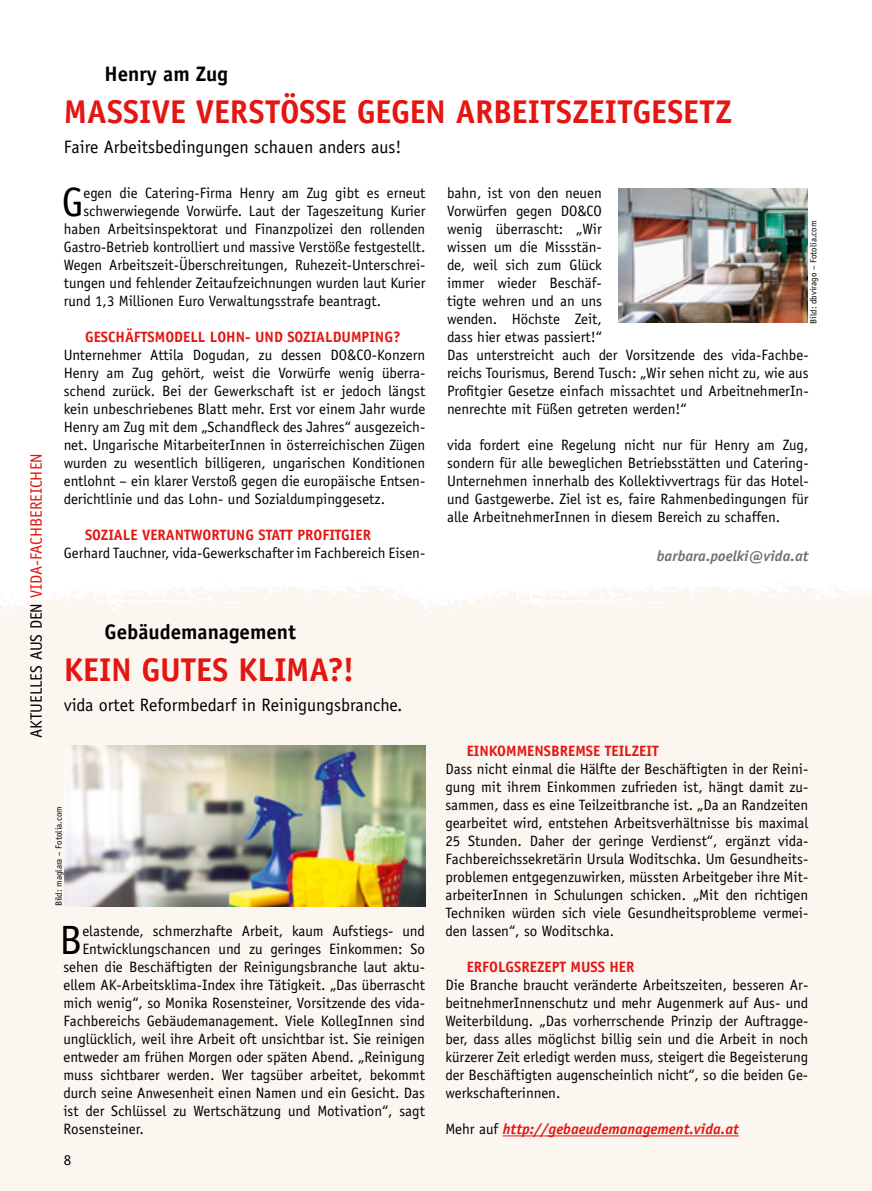
<style>
.page{position:relative;width:872px;height:1191px;background:#fff}
.page>*{position:absolute;margin:0;border:0;box-sizing:border-box;transform-origin:0 0}
.t1{font:40.95px "Officina Sans Std";color:#000}
.t2{font:700 33px "Officina Sans Std";color:#e31611}
.t3{font:700 21px "Officina Sans Std";color:#000}
.t4{font:18px "Officina Sans Std";color:#000}
.t5{font:16.5px "Officina Sans Std";color:#e31611}
.t6{font:15px/18px "Officina Sans Std";color:#000;text-align:justify}
.t7{font:700 15px "Officina Sans Std";color:#e31611}
.t8{font:italic 700 15px "Officina Sans Std";color:#e31611}
.t9{font:italic 700 15px "Officina Sans Std";color:#737273}
.t10{font:9px "Officina Sans Std";color:#000}
.s1{color:#000}
.s2{font-weight:400;font-style:normal;color:#000}
</style>
<div class="page">
<div style="left:0;top:582px;width:872px;height:609px;background:#fcf6f1"></div>
<svg style="left:0;top:582px;width:872px;height:35px"></svg>
<hr style="left:503px;top:1135px;width:236px;height:1px;background:#e31611">
<img style="left:64px;top:745px;width:362px;height:161px">
<img style="left:619px;top:188px;width:188px;height:135px">
<p class="t5" style="left:26px;top:737px;width:286px;rotate:-90deg"><span class="s1">AKTUELLES AUS DEN</span> VIDA-FACHBEREICHEN</p>
<h3 class="t3" style="left:104px;top:61px;width:125px">Henry am Zug</h3>
<h2 class="t2" style="left:64px;top:91px;width:669px">MASSIVE VERSTÖSSE GEGEN ARBEITSZEITGESETZ</h2>
<p class="t4" style="left:64px;top:136px;width:339px">Faire Arbeitsbedingungen schauen anders aus!</p>
<h1 class="t1" style="left:62px;top:178px;width:23px">G</h1>
<p class="t6" style="left:83px;top:184px;width:343px">egen die Catering-Firma Henry am Zug gibt es erneut</p>
<p class="t6" style="left:83px;top:202px;width:343px">schwerwiegende Vorwürfe. Laut der Tageszeitung Kurier</p>
<p class="t6" style="left:64px;top:220px;width:363px">haben Arbeitsinspektorat und Finanzpolizei den rollenden</p>
<p class="t6" style="left:64px;top:238px;width:361px">Gastro-Betrieb kontrolliert und massive Verstöße festgestellt.</p>
<p class="t6" style="left:64px;top:256px;width:363px">Wegen Arbeitszeit-Überschreitungen, Ruhezeit-Unterschrei-</p>
<p class="t6" style="left:64px;top:274px;width:363px">tungen und fehlender Zeitaufzeichnungen wurden laut Kurier</p>
<p class="t6" style="left:64px;top:292px;width:316px">rund 1,3 Millionen Euro Verwaltungsstrafe beantragt.</p>
<p class="t7" style="left:85px;top:328px;width:317px">GESCHÄFTSMODELL LOHN- UND SOZIALDUMPING?</p>
<p class="t6" style="left:64px;top:346px;width:363px">Unternehmer Attila Dogudan, zu dessen DO&amp;CO-Konzern Henry am Zug gehört, weist die Vorwürfe wenig überra&shy;schend zurück. Bei der Gewerkschaft ist er jedoch längst kein unbeschriebenes Blatt mehr. Erst vor einem Jahr wurde Henry am Zug mit dem „Schandfleck des Jahres“ ausgezeich&shy;net. Ungarische MitarbeiterInnen in österreichischen Zügen wurden zu wesentlich billigeren, ungarischen Konditionen entlohnt – ein klarer Verstoß gegen die europäische Entsen&shy;derichtlinie und das Lohn- und Sozialdumpinggesetz.</p>
<p class="t7" style="left:85px;top:526px;width:287px">SOZIALE VERANTWORTUNG STATT PROFITGIER</p>
<p class="t6" style="left:64px;top:544px;width:363px">Gerhard Tauchner, vida-Gewerkschafter im Fachbereich Eisen-</p>
<p class="t6" style="left:447px;top:183px;width:363px;text-align:left">bahn, ist von den neuen<br>Vorwürfen gegen DO&amp;CO<br>wenig überrascht: „Wir<br>wissen um die Missstän-<br>de, weil sich zum Glück<br>immer wieder Beschäf-<br>tigte wehren und an uns<br>wenden. Höchste Zeit,<br>dass hier etwas passiert!“<br>Das unterstreicht auch der Vorsitzende des vida-Fachbe&shy;reichs Tourismus, Berend Tusch: „Wir sehen nicht zu, wie aus<br>Profitgier Gesetze einfach missachtet und ArbeitnehmerIn&shy;nenrechte mit Füßen getreten werden!“</p>
<p class="t6" style="left:447px;top:436px;width:363px">vida fordert eine Regelung nicht nur für Henry am Zug, sondern für alle beweglichen Betriebsstätten und Catering-Unternehmen innerhalb des Kollektivvertrags für das Hotel&shy;und Gastgewerbe. Ziel ist es, faire Rahmenbedingungen für alle ArbeitnehmerInnen in diesem Bereich zu schaffen.</p>
<p class="t9" style="left:657px;top:547px;width:153px">barbara.poelki@vida.at</p>
<p class="t10" style="left:808px;top:324px;width:105px;rotate:-90deg">Bild: dbvirago – Fotolia. com</p>
<h3 class="t3" style="left:105px;top:619px;width:193px">Gebäudemanagement</h3>
<h2 class="t2" style="left:64px;top:649px;width:292px">KEIN GUTES KLIMA?!</h2>
<p class="t4" style="left:64px;top:694px;width:337px">vida ortet Reformbedarf in Reinigungsbranche.</p>
<p class="t10" style="left:54px;top:906px;width:102px;rotate:-90deg">Bild: maglara – Fotolia. com</p>
<h1 class="t1" style="left:59px;top:916px;width:24px">B</h1>
<p class="t6" style="left:82px;top:922px;width:344px">elastende, schmerzhafte Arbeit, kaum Aufstiegs- und</p>
<p class="t6" style="left:82px;top:940px;width:344px">Entwicklungschancen und zu geringes Einkommen: So</p>
<p class="t6" style="left:63px;top:958px;width:363px">sehen die Beschäftigten der Reinigungsbranche laut aktu-</p>
<p class="t6" style="left:63px;top:976px;width:363px">ellem AK-Arbeitsklima-Index ihre Tätigkeit. „Das überrascht</p>
<p class="t6" style="left:63px;top:994px;width:363px">mich wenig“, so Monika Rosensteiner, Vorsitzende des vida-</p>
<p class="t6" style="left:63px;top:1012px;width:363px">Fachbereichs Gebäudemanagement. Viele KollegInnen sind</p>
<p class="t6" style="left:63px;top:1030px;width:363px">unglücklich, weil ihre Arbeit oft unsichtbar ist. Sie reinigen</p>
<p class="t6" style="left:63px;top:1048px;width:363px">entweder am frühen Morgen oder späten Abend. „Reinigung</p>
<p class="t6" style="left:63px;top:1066px;width:363px">muss sichtbarer werden. Wer tagsüber arbeitet, bekommt</p>
<p class="t6" style="left:63px;top:1084px;width:363px">durch seine Anwesenheit einen Namen und ein Gesicht. Das</p>
<p class="t6" style="left:63px;top:1102px;width:363px">ist der Schlüssel zu Wertschätzung und Motivation“, sagt</p>
<p class="t6" style="left:63px;top:1120px;width:79px">Rosensteiner.</p>
<p class="t6" style="left:64px;top:1150px;width:9px">8</p>
<p class="t7" style="left:467px;top:742px;width:193px">EINKOMMENSBREMSE TEILZEIT</p>
<p class="t6" style="left:445px;top:760px;width:364px">Dass nicht einmal die Hälfte der Beschäftigten in der Reini&shy;gung mit ihrem Einkommen zufrieden ist, hängt damit zu&shy;sammen, dass es eine Teilzeitbranche ist. „Da an Randzeiten gearbeitet wird, entstehen Arbeitsverhältnisse bis maximal 25 Stunden. Daher der geringe Verdienst“, ergänzt vida-Fachbereichssekretärin Ursula Woditschka. Um Gesundheits&shy;problemen entgegenzuwirken, müssten Arbeitgeber ihre Mit&shy;arbeiterInnen in Schulungen schicken. „Mit den richtigen Techniken würden sich viele Gesundheitsprobleme vermei&shy;den lassen“, so Woditschka.</p>
<p class="t7" style="left:467px;top:958px;width:169px">ERFOLGSREZEPT MUSS HER</p>
<p class="t6" style="left:445px;top:976px;width:364px">Die Branche braucht veränderte Arbeitszeiten, besseren Ar&shy;beitnehmerInnenschutz und mehr Augenmerk auf Aus- und Weiterbildung. „Das vorherrschende Prinzip der Auftragge&shy;ber, dass alles möglichst billig sein und die Arbeit in noch kürzerer Zeit erledigt werden muss, steigert die Begeisterung der Beschäftigten augenscheinlich nicht“, so die beiden Ge&shy;werkschafterinnen.</p>
<p class="t8" style="left:445px;top:1120px;width:295px"><span class="s2">Mehr auf</span> http://gebaeudemanagement.vida.at</p>
</div>
